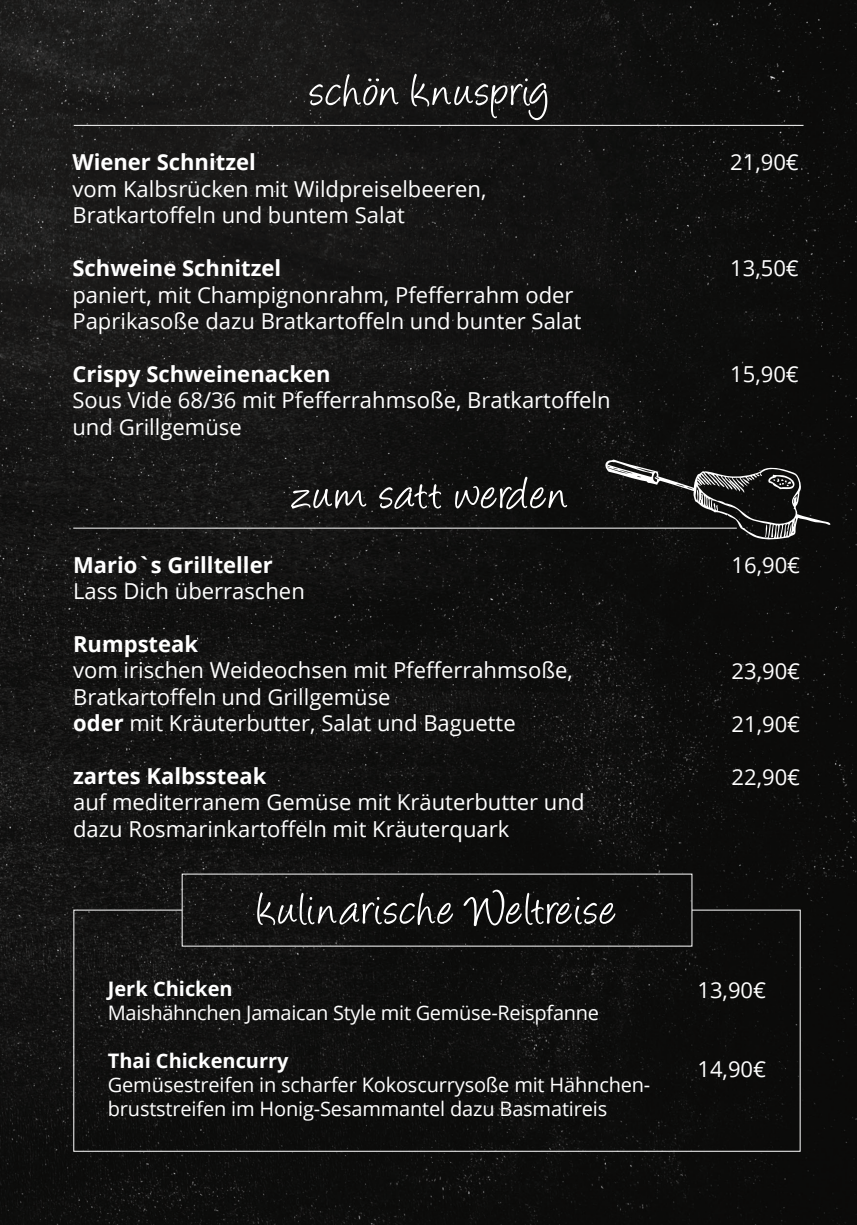
<style>
.page{position:relative;width:857px;height:1225px;background:#fff}
.page>*{position:absolute;margin:0;border:0;box-sizing:border-box;transform-origin:0 0}
.t1{font:52px "Angelina";letter-spacing:.045em;color:#fff}
.t2{font:22px/26.4px "Open Sans";color:#fff}
.t3{font:700 22px "Open Sans";color:#fff}
.t4{font:20px/24px "Open Sans";letter-spacing:-.01em;color:#fff}
.t5{font:700 20px "Open Sans";color:#fff}
.s1{font-weight:700}
</style>
<div class="page">
<img style="left:0;top:0;width:856px;height:1225px">
<hr style="left:74px;top:125px;width:729px;height:1px;background:#fff">
<hr style="left:73px;top:527px;width:663px;height:1px;background:#fff">
<svg style="left:73px;top:909px;width:727px;height:243px;background:#111110"></svg>
<svg style="left:603px;top:459px;width:227px;height:82px;background:#282828"></svg>
<svg style="left:368px;top:78px;width:11px;height:3px"></svg>
<h1 class="t1" style="left:310px;top:69px;width:240px">schon knusprig</h1>
<p class="t3" style="left:72px;top:147px;width:185px">Wiener Schnitzel</p>
<p class="t2" style="left:72px;top:175px;width:415px">vom Kalbsrücken mit Wildpreiselbeeren,<br>Bratkartoffeln und buntem Salat</p>
<p class="t3" style="left:72px;top:252px;width:210px">Schweine Schnitzel</p>
<p class="t2" style="left:72px;top:281px;width:510px">paniert, mit Champignonrahm, Pfefferrahm oder<br>Paprikasoße dazu Bratkartoffeln und bunter Salat</p>
<p class="t3" style="left:72px;top:358px;width:259px">Crispy Schweinenacken</p>
<p class="t2" style="left:72px;top:386px;width:539px">Sous Vide 68/36 mit Pfefferrahmsoße, Bratkartoffeln und Grillgemüse</p>
<h1 class="t1" style="left:292px;top:472px;width:276px">zum satt werden</h1>
<p class="t3" style="left:73px;top:549px;width:201px">Mario`s Grillteller</p>
<p class="t2" style="left:73px;top:577px;width:233px">Lass Dich überraschen</p>
<p class="t3" style="left:73px;top:628px;width:126px">Rumpsteak</p>
<p class="t2" style="left:73px;top:656px;width:501px">vom irischen Weideochsen mit Pfefferrahmsoße,<br>Bratkartoffeln und Grillgemüse<br><span class="s1">oder</span> mit Kräuterbutter, Salat und Baguette</p>
<p class="t3" style="left:73px;top:760px;width:195px">zartes Kalbssteak</p>
<p class="t2" style="left:73px;top:788px;width:512px">auf mediterranem Gemüse mit Kräuterbutter und dazu Rosmarinkartoffeln mit Kräuterquark</p>
<h1 class="t1" style="left:258px;top:887px;width:359px">kulinarische Weltreise</h1>
<p class="t5" style="left:108px;top:974px;width:126px">Jerk Chicken</p>
<p class="t4" style="left:108px;top:1000px;width:492px">Maishähnchen Jamaican Style mit Gemüse-Reispfanne</p>
<p class="t5" style="left:108px;top:1046px;width:182px">Thai Chickencurry</p>
<p class="t4" style="left:108px;top:1072px;width:543px">Gemüsestreifen in scharfer Kokoscurrysoße mit Hähnchen&shy;bruststreifen im Honig-Sesammantel dazu Basmatireis</p>
<p class="t2" style="left:729px;top:149px;width:70px">21,90€</p>
<p class="t2" style="left:729px;top:254px;width:70px">13,50€</p>
<p class="t2" style="left:729px;top:360px;width:70px">15,90€</p>
<p class="t2" style="left:731px;top:551px;width:70px">16,90€</p>
<p class="t2" style="left:731px;top:657px;width:70px">23,90€</p>
<p class="t2" style="left:731px;top:710px;width:70px">21,90€</p>
<p class="t2" style="left:731px;top:763px;width:70px">22,90€</p>
<p class="t2" style="left:697px;top:976px;width:70px">13,90€</p>
<p class="t2" style="left:697px;top:1055px;width:70px">14,90€</p>
</div>
